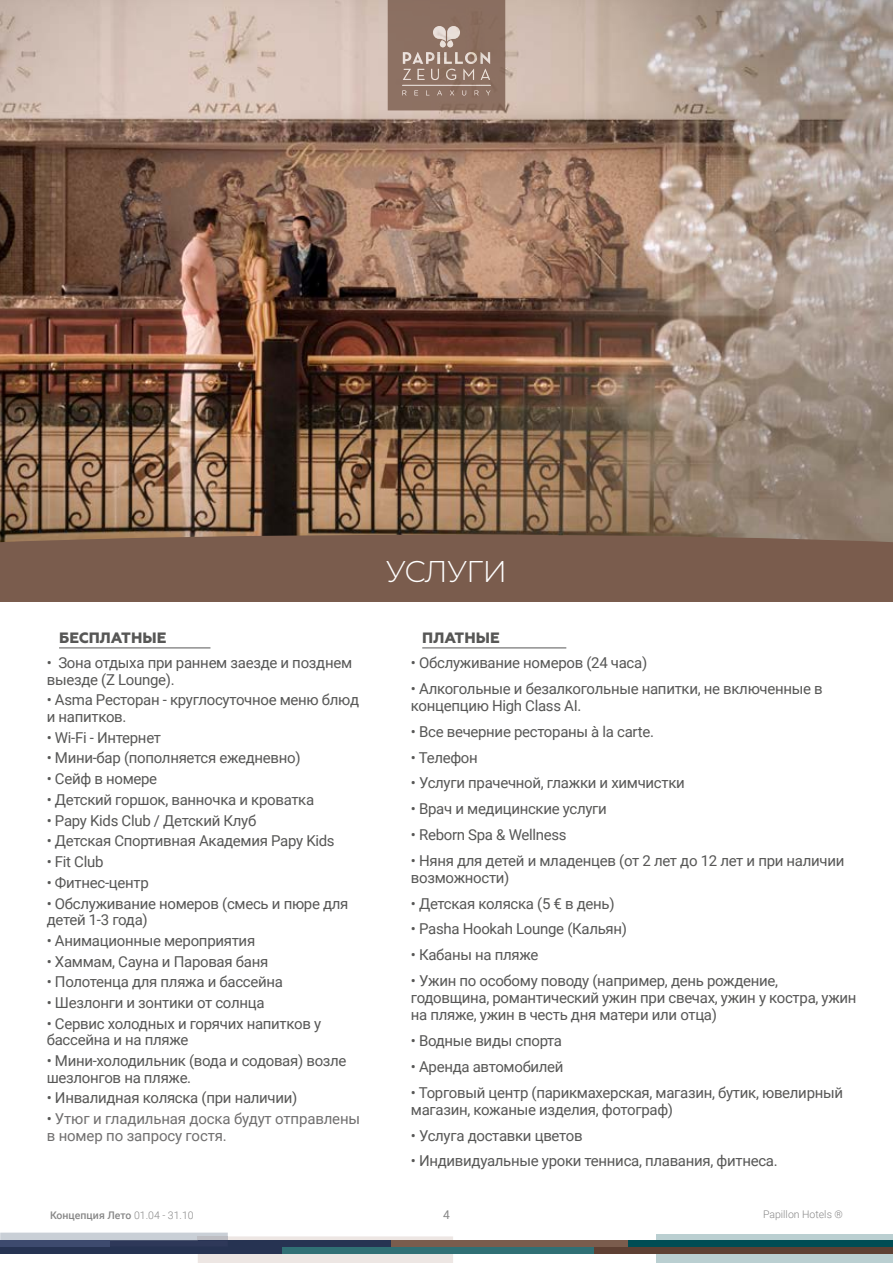
<style>
.page{position:relative;width:893px;height:1263px;background:#fff}
.page>*{position:absolute;margin:0;border:0;box-sizing:border-box;transform-origin:0 0}
.t1{font:300 30px "Montserrat";letter-spacing:-.04em;color:#fff}
.t2{font:15px/16.5px "Roboto";letter-spacing:-.02em;color:#575756}
.t3{font:15px/16.5px "Roboto";letter-spacing:-.01em;color:#706f6f}
.t4{font:800 15px "Geometria";color:#575756}
.t5{font:12px "Roboto";color:#878787}
.t6{font:500 10.5px "Roboto";color:#878787}
.t7{font:300 10.5px "Roboto";color:#878787}
.s1{color:#575756}
.s2{font-weight:300}
</style>
<div class="page">
<div style="left:656px;top:1234px;width:237px;height:29px;background:#bacfd1"></div>
<div style="left:582px;top:1247px;width:311px;height:7px;background:#5e4033"></div>
<div style="left:391px;top:1240px;width:245px;height:7px;background:#7a5c4d"></div>
<div style="left:628px;top:1240px;width:265px;height:7px;background:#004d54"></div>
<svg style="left:0;top:1232px;width:453px;height:31px"></svg>
<div style="left:0;top:1240px;width:109px;height:6px;background:#3d4a6e"></div>
<div style="left:282px;top:1247px;width:311px;height:7px;background:#307075"></div>
<div style="left:0;top:506px;width:893px;height:96px;background:#7a5c4d"></div>
<img style="left:0;top:0;width:893px;height:535px">
<svg style="left:0;top:535px;width:893px;height:7px"></svg>
<hr style="left:59px;top:647px;width:151px;height:1px;background:#575756">
<hr style="left:422px;top:647px;width:144px;height:1px;background:#575756">
<svg style="left:388px;top:0;width:117px;height:110px;background:#92786a"></svg>
<hr style="left:402px;top:85px;width:88px;height:1px;background:#fff">
<h1 class="t1" style="left:386px;top:552px;width:123px">УСЛУГИ</h1>
<p class="t4" style="left:59px;top:629px;width:109px">БЕСПЛАТНЫЕ</p>
<p class="t4" style="left:422px;top:629px;width:79px">ПЛАТНЫЕ</p>
<p class="t2" style="left:47px;top:654px;width:307px">• Зона отдыха при раннем заезде и позднем выезде (Z Lounge).</p>
<p class="t2" style="left:47px;top:691px;width:314px">• Asma Ресторан - круглосуточное меню блюд и напитков.</p>
<p class="t2" style="left:47px;top:728px;width:116px">• Wi-Fi - Интернет</p>
<p class="t2" style="left:47px;top:749px;width:255px">• Мини-бар (пополняется ежедневно)</p>
<p class="t2" style="left:47px;top:770px;width:112px">• Сейф в номере</p>
<p class="t2" style="left:47px;top:791px;width:269px">• Детский горшок, ванночка и кроватка</p>
<p class="t2" style="left:47px;top:811px;width:211px">• Papy Kids Club / Детский Клуб</p>
<p class="t2" style="left:47px;top:832px;width:289px">• Детская Спортивная Академия Papy Kids</p>
<p class="t2" style="left:47px;top:853px;width:58px">• Fit Club</p>
<p class="t2" style="left:47px;top:874px;width:103px">• Фитнес-центр</p>
<p class="t2" style="left:47px;top:894px;width:303px">• Обслуживание номеров (смесь и пюре для детей 1-3 года)</p>
<p class="t2" style="left:47px;top:932px;width:210px">• Анимационные мероприятия</p>
<p class="t2" style="left:47px;top:952px;width:223px">• Хаммам, Сауна и Паровая баня</p>
<p class="t2" style="left:47px;top:973px;width:238px">• Полотенца для пляжа и бассейна</p>
<p class="t2" style="left:47px;top:994px;width:219px">• Шезлонги и зонтики от солнца</p>
<p class="t2" style="left:47px;top:1015px;width:276px">• Сервис холодных и горячих напитков у бассейна и на пляже</p>
<p class="t2" style="left:47px;top:1052px;width:301px">• Мини-холодильник (вода и содовая) возле шезлонгов на пляже.</p>
<p class="t2" style="left:47px;top:1089px;width:252px">• Инвалидная коляска (при наличии)</p>
<p class="t3" style="left:47px;top:1110px;width:315px"><span class="s1">•</span> Утюг и гладильная доска будут отправлены в номер по запросу гостя.</p>
<p class="t2" style="left:411px;top:654px;width:238px">• Обслуживание номеров (24 часа)</p>
<p class="t2" style="left:411px;top:679px;width:413px;line-height:17.2px">• Алкогольные и безалкогольные напитки, не включенные в концепцию High Class AI.</p>
<p class="t2" style="left:411px;top:723px;width:245px">• Все вечерние рестораны à la carte.</p>
<p class="t2" style="left:411px;top:748px;width:68px">• Телефон</p>
<p class="t2" style="left:411px;top:774px;width:275px">• Услуги прачечной, глажки и химчистки</p>
<p class="t2" style="left:411px;top:800px;width:197px">• Врач и медицинские услуги</p>
<p class="t2" style="left:411px;top:826px;width:157px">• Reborn Spa &amp; Wellness</p>
<p class="t2" style="left:411px;top:851px;width:435px;line-height:17.2px">• Няня для детей и младенцев (от 2 лет до 12 лет и при наличии возможности)</p>
<p class="t2" style="left:411px;top:894px;width:205px">• Детская коляска (5 € в день)</p>
<p class="t2" style="left:411px;top:920px;width:218px">• Pasha Hookah Lounge (Кальян)</p>
<p class="t2" style="left:411px;top:946px;width:129px">• Кабаны на пляже</p>
<p class="t2" style="left:411px;top:971px;width:447px;line-height:17.2px">• Ужин по особому поводу (например, день рождение, годовщина, романтический ужин при свечах, ужин у костра, ужин на пляже, ужин в честь дня матери или отца)</p>
<p class="t2" style="left:411px;top:1032px;width:153px">• Водные виды спорта</p>
<p class="t2" style="left:411px;top:1058px;width:154px">• Аренда автомобилей</p>
<p class="t2" style="left:411px;top:1083px;width:434px;line-height:17.2px">• Торговый центр (парикмахерская, магазин, бутик, ювелирный магазин, кожаные изделия, фотограф)</p>
<p class="t2" style="left:411px;top:1126px;width:173px">• Услуга доставки цветов</p>
<p class="t2" style="left:411px;top:1152px;width:368px">• Индивидуальные уроки тенниса, плавания, фитнеса.</p>
<p class="t6" style="left:50px;top:1208px;width:145px">Концепция Лето <span class="s2">01.04 - 31.10</span></p>
<p class="t5" style="left:443px;top:1206px;width:8px">4</p>
<p class="t7" style="left:763px;top:1207px;width:81px">Papillon Hotels ®</p>
</div>
